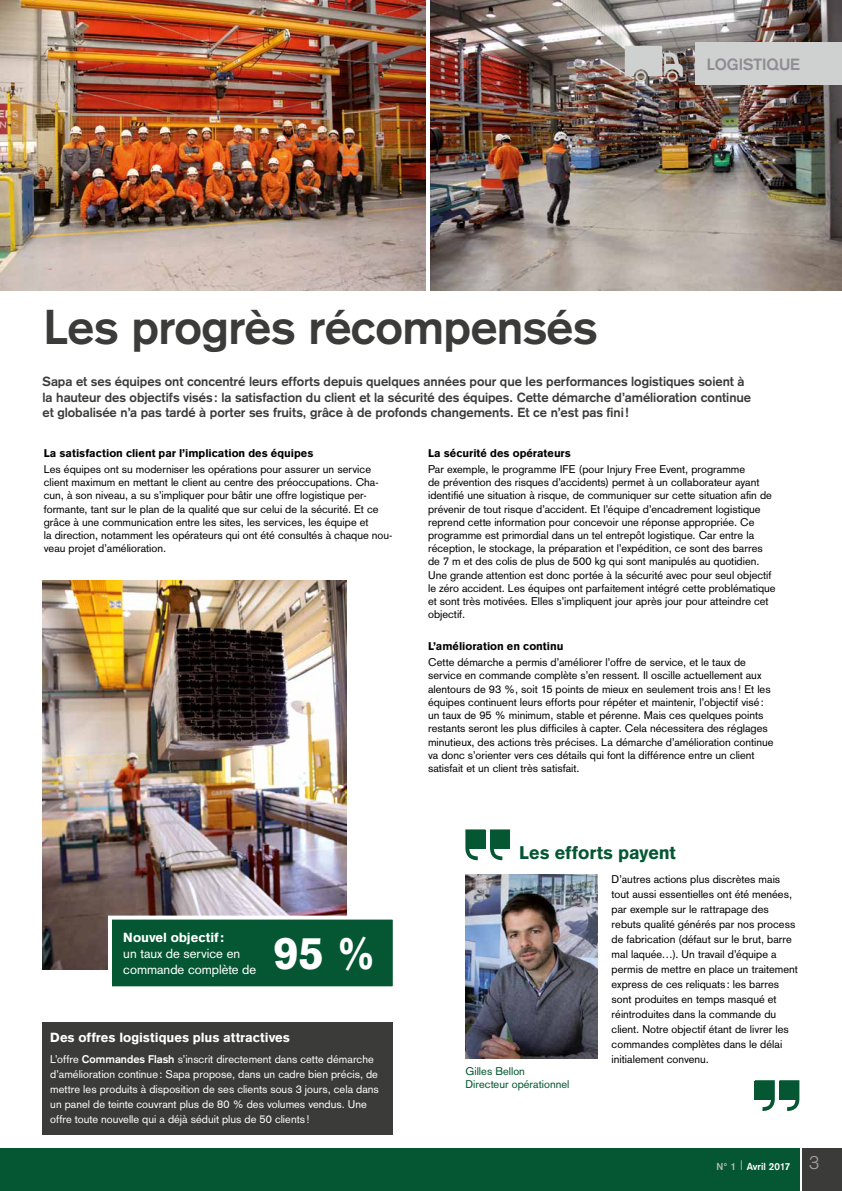
<style>
.page{position:relative;width:842px;height:1191px;background:#fff}
.page>*{position:absolute;margin:0;border:0;box-sizing:border-box;transform-origin:0 0}
.t1{font:700 48px "Akzidenz Grotesk";letter-spacing:-.01em;color:#3b3b3a}
.t2{font:900 45px "Akzidenz Grotesk";color:#fff}
.t3{font:900 18px "Akzidenz Grotesk";letter-spacing:-.005em;color:#045732}
.t4{font:700 16px "Akzidenz Grotesk";color:#8f8d91}
.t5{font:700 13px/15.6px "Akzidenz Grotesk";letter-spacing:-.005em;color:#3b3b3a}
.t6{font:900 13px "Akzidenz Grotesk";letter-spacing:-.005em;color:#fff}
.t7{font:13px/16px "Akzidenz Grotesk";color:#fff}
.t8{font:11px/13.2px "Akzidenz Grotesk";color:#000}
.t9{font:11px/15px "Akzidenz Grotesk";color:#fff}
.t10{font:900 11px "Akzidenz Grotesk";color:#000}
.t11{font:11px/13px "Akzidenz Grotesk";color:#045732}
.t12{font:700 10px "Akzidenz Grotesk";color:#fff}
.s1{font-weight:700}
.s2{color:#c2bbb7}
.s3{font-weight:300;font-size:18px;color:#ada6a0}
</style>
<div class="page">
<div style="left:802px;top:1148px;width:40px;height:43px;background:#3b3b3a"></div>
<div style="left:0;top:1148px;width:799px;height:43px;background:#045732"></div>
<img style="left:431px;top:0;width:411px;height:290px">
<img style="left:0;top:0;width:425px;height:290px">
<svg style="left:625px;top:46px;width:58px;height:36px;background:#b1aca9"></svg>
<img style="left:43px;top:580px;width:304px;height:389px">
<div style="left:110px;top:917px;width:285px;height:71px;background:#045732"></div>
<div style="left:108px;top:915px;width:289px;height:75px;border:4px solid #fff"></div>
<div style="left:43px;top:1022px;width:349px;height:112px;background:#3b3b3a"></div>
<img style="left:465px;top:875px;width:133px;height:183px">
<div style="left:695px;top:43px;width:147px;height:42px;background:#cfd0d0"></div>
<svg style="left:465px;top:829px;width:45px;height:31px"></svg>
<div style="left:466px;top:830px;width:19px;height:18px;background:#045732"></div>
<div style="left:491px;top:830px;width:19px;height:18px;background:#045732"></div>
<svg style="left:755px;top:1080px;width:44px;height:31px"></svg>
<div style="left:779px;top:1080px;width:20px;height:19px;background:#045732"></div>
<div style="left:755px;top:1080px;width:19px;height:19px;background:#045732"></div>
<h3 class="t4" style="left:707px;top:55px;width:95px">LOGISTIQUE</h3>
<h1 class="t1" style="left:44px;top:299px;width:555px">Les progrès récompensés</h1>
<p class="t5" style="left:43px;top:373px;width:710px">Sapa et ses équipes ont concentré leurs efforts depuis quelques années pour que les performances logistiques soient à la hauteur des objectifs visés : la satisfaction du client et la sécurité des équipes. Cette démarche d’amélioration continue et globalisée n’a pas tardé à porter ses fruits, grâce à de profonds changements. Et ce n’est pas fini!</p>
<p class="t10" style="left:44px;top:446px;width:271px">La satisfaction client par l’implication des équipes</p>
<p class="t8" style="left:44px;top:462px;width:350px">Les équipes ont su moderniser les opérations pour assurer un service client maximum en mettant le client au centre des préoccupations. Cha&shy;cun, à son niveau, a su s’impliquer pour bâtir une offre logistique per&shy;formante, tant sur le plan de la qualité que sur celui de la sécurité. Et ce grâce à une communication entre les sites, les services, les équipe et<br>la direction, notamment les opérateurs qui ont été consultés à chaque nou&shy;veau projet d’amélioration.</p>
<p class="t6" style="left:123px;top:929px;width:102px">Nouvel objectif:</p>
<p class="t7" style="left:123px;top:945px;width:134px">un taux de service en commande complète de</p>
<h2 class="t2" style="left:273px;top:926px;width:104px">95 %</h2>
<p class="t6" style="left:50px;top:1029px;width:241px">Des offres logistiques plus attractives</p>
<p class="t9" style="left:50px;top:1052px;width:330px">L’offre <span class="s1">Commandes Flash</span> s’inscrit directement dans cette démarche d’amélioration continue: Sapa propose, dans un cadre bien précis, de mettre les produits à disposition de ses clients sous 3 jours, cela dans un panel de teinte couvrant plus de 80 % des volumes vendus. Une offre toute nouvelle qui a déjà séduit plus de 50 clients !</p>
<p class="t10" style="left:428px;top:446px;width:144px">La sécurité des opérateurs</p>
<p class="t8" style="left:428px;top:462px;width:349px">Par exemple, le programme IFE (pour Injury Free Event, programme<br>de prévention des risques d’accidents) permet à un collaborateur ayant identifié une situation à risque, de communiquer sur cette situation afin de prévenir de tout risque d’accident. Et l’équipe d’encadrement logistique reprend cette information pour concevoir une réponse appropriée. Ce programme est primordial dans un tel entrepôt logistique. Car entre la réception, le stockage, la préparation et l’expédition, ce sont des barres de 7 m et des colis de plus de 500 kg qui sont manipulés au quotidien.<br>Une grande attention est donc portée à la sécurité avec pour seul objectif le zéro accident. Les équipes ont parfaitement intégré cette problématique et sont très motivées. Elles s’impliquent jour après jour pour atteindre cet objectif.</p>
<p class="t10" style="left:428px;top:639px;width:137px">L’amélioration en continu</p>
<p class="t8" style="left:428px;top:656px;width:347px">Cette démarche a permis d’améliorer l’offre de service, et le taux de service en commande complète s’en ressent. Il oscille actuellement aux alentours de 93 %, soit 15 points de mieux en seulement trois ans ! Et les équipes continuent leurs efforts pour répéter et maintenir, l’objectif visé: un taux de 95 % minimum, stable et pérenne. Mais ces quelques points restants seront les plus difficiles à capter. Cela nécessitera des réglages minutieux, des actions très précises. La démarche d’amélioration continue va donc s’orienter vers ces détails qui font la différence entre un client satisfait et un client très satisfait.</p>
<h3 class="t3" style="left:519px;top:841px;width:158px">Les efforts payent</h3>
<p class="t11" style="left:465px;top:1064px;width:105px">Gilles Bellon<br>Directeur opérationnel</p>
<p class="t8" style="left:612px;top:872px;width:188px;line-height:15px">D’autres actions plus discrètes mais tout aussi essentielles ont été menées, par exemple sur le rattrapage des rebuts qualité générés par nos process de fabrication (défaut sur le brut, barre mal laquée…). Un travail d’équipe a permis de mettre en place un traitement express de ces reliquats : les barres sont produites en temps masqué et réintroduites dans la commande du client. Notre objectif étant de livrer les commandes complètes dans le délai initialement convenu.</p>
<p class="t12" style="left:717px;top:1160px;width:104px"><span class="s2">N° 1</span> Avril 2017 <span class="s3">3</span></p>
</div>
